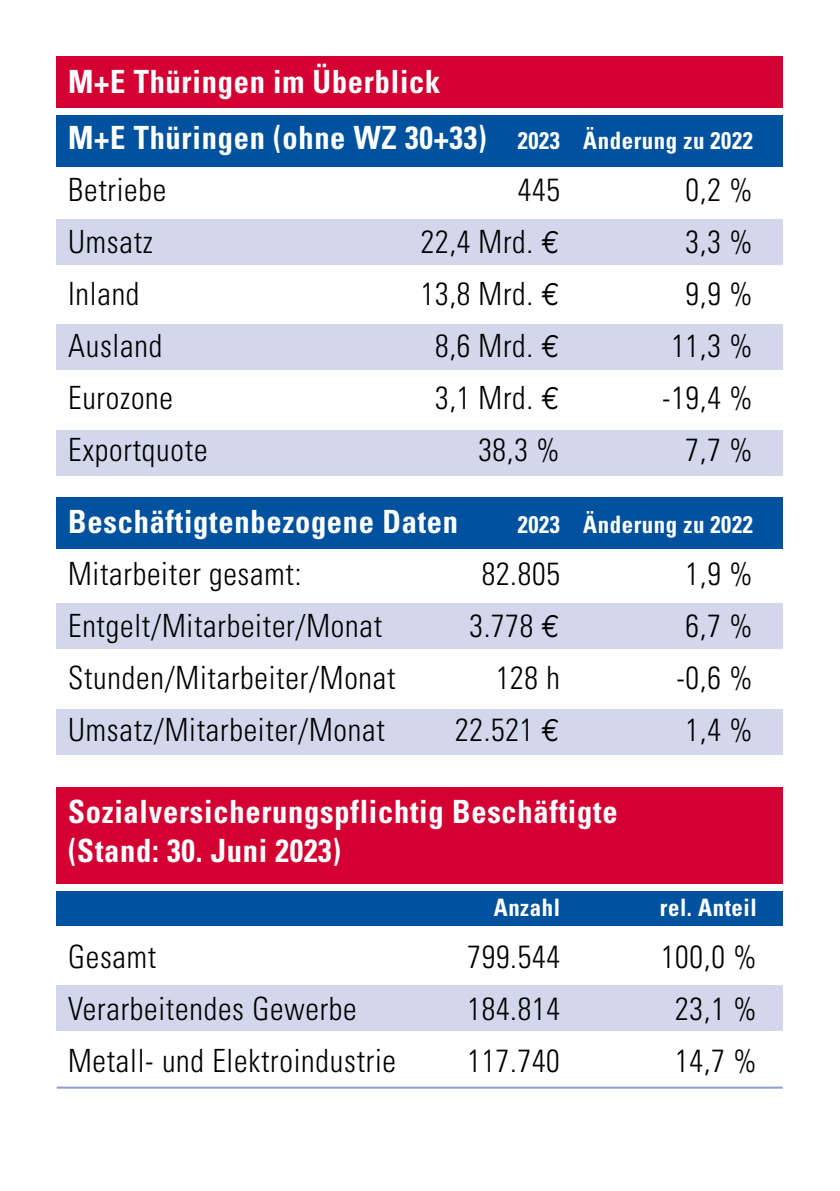
<style>
.page{position:relative;width:840px;height:1191px;background:#fff}
.page>*{position:absolute;margin:0;border:0;box-sizing:border-box;transform-origin:0 0}
.t1{font:300 condensed 32px "Univers";letter-spacing:.025em;color:#000;scale:.95 1}
.t2{font:700 condensed 32px/56px "Univers";letter-spacing:.025em;color:#fff;scale:.95 1}
.t3{font:700 condensed 24px "Univers";letter-spacing:.025em;color:#fff;scale:.95 1}
.s1{font-size:24px}
.s2{font-family:"Euro Mono";font-weight:400;font-stretch:normal}
</style>
<div class="page">
<div style="left:57px;top:498px;width:725px;height:51px;background:#00519e"></div>
<div style="left:57px;top:116px;width:725px;height:51px;background:#00519e"></div>
<div style="left:57px;top:219px;width:725px;height:45px;background:#d3d7eb"></div>
<div style="left:57px;top:324px;width:725px;height:46px;background:#d3d7eb"></div>
<div style="left:57px;top:430px;width:725px;height:45px;background:#d3d7eb"></div>
<div style="left:57px;top:603px;width:725px;height:46px;background:#d3d7eb"></div>
<div style="left:57px;top:709px;width:725px;height:45px;background:#d3d7eb"></div>
<div style="left:57px;top:57px;width:725px;height:51px;background:#d40032"></div>
<div style="left:57px;top:891px;width:725px;height:34px;background:#00519e"></div>
<div style="left:57px;top:787px;width:725px;height:96px;background:#d40032"></div>
<div style="left:57px;top:985px;width:725px;height:46px;background:#d3d7eb"></div>
<hr style="left:57px;top:1086px;width:725px;height:2px;background:#8d9fcd">
<p class="t2" style="left:68px;top:53px;width:722px">M+E Thüringen im Überblick<br>M+E Thüringen (ohne WZ 30+33) <span class="s1">2023 Änderung zu 2022</span></p>
<p class="t1" style="left:68px;top:170px;width:105px">Betriebe</p>
<p class="t1" style="left:517px;top:170px;width:46px">445</p>
<p class="t1" style="left:685px;top:170px;width:72px">0,2 %</p>
<p class="t1" style="left:68px;top:222px;width:91px">Umsatz</p>
<p class="t1" style="left:420px;top:222px;width:148px">22,4 Mrd. <span class="s2">E</span></p>
<p class="t1" style="left:685px;top:222px;width:72px">3,3 %</p>
<p class="t1" style="left:68px;top:274px;width:77px">Inland</p>
<p class="t1" style="left:420px;top:274px;width:148px">13,8 Mrd. <span class="s2">E</span></p>
<p class="t1" style="left:685px;top:274px;width:72px">9,9 %</p>
<p class="t1" style="left:68px;top:326px;width:100px">Ausland</p>
<p class="t1" style="left:435px;top:326px;width:133px">8,6 Mrd. <span class="s2">E</span></p>
<p class="t1" style="left:671px;top:326px;width:87px">11,3 %</p>
<p class="t1" style="left:68px;top:378px;width:112px">Eurozone</p>
<p class="t1" style="left:435px;top:378px;width:133px">3,1 Mrd. <span class="s2">E</span></p>
<p class="t1" style="left:661px;top:378px;width:97px">-19,4 %</p>
<p class="t1" style="left:68px;top:430px;width:148px">Exportquote</p>
<p class="t1" style="left:478px;top:430px;width:87px">38,3 %</p>
<p class="t1" style="left:685px;top:430px;width:72px">7,7 %</p>
<p class="t2" style="left:68px;top:493px;width:412px">Beschäftigtenbezogene Daten</p>
<p class="t3" style="left:517px;top:510px;width:249px">2023 Änderung zu 2022</p>
<p class="t1" style="left:68px;top:554px;width:247px">Mitarbeiter gesamt:</p>
<p class="t1" style="left:481px;top:554px;width:84px">82.805</p>
<p class="t1" style="left:685px;top:554px;width:72px">1,9 %</p>
<p class="t1" style="left:68px;top:606px;width:332px">Entgelt/Mitarbeiter/Monat</p>
<p class="t1" style="left:469px;top:606px;width:97px">3.778 <span class="s2">E</span></p>
<p class="t1" style="left:685px;top:606px;width:72px">6,7 %</p>
<p class="t1" style="left:68px;top:658px;width:346px">Stunden/Mitarbeiter/Monat</p>
<p class="t1" style="left:495px;top:658px;width:69px">128 h</p>
<p class="t1" style="left:676px;top:658px;width:82px">-0,6 %</p>
<p class="t1" style="left:68px;top:710px;width:334px">Umsatz/Mitarbeiter/Monat</p>
<p class="t1" style="left:455px;top:710px;width:112px">22.521 <span class="s2">E</span></p>
<p class="t1" style="left:685px;top:710px;width:72px">1,4 %</p>
<p class="t2" style="left:68px;top:792px;width:579px;line-height:38.4px">Sozialversicherungspflichtig Beschäftigte (Stand: 30. Juni 2023)</p>
<p class="t3" style="left:493px;top:892px;width:71px">Anzahl</p>
<p class="t3" style="left:659px;top:892px;width:104px">rel. Anteil</p>
<p class="t1" style="left:68px;top:937px;width:94px">Gesamt</p>
<p class="t1" style="left:467px;top:937px;width:99px">799.544</p>
<p class="t1" style="left:660px;top:937px;width:102px">100,0 %</p>
<p class="t1" style="left:68px;top:989px;width:305px">Verarbeitendes Gewerbe</p>
<p class="t1" style="left:467px;top:989px;width:99px">184.814</p>
<p class="t1" style="left:675px;top:989px;width:87px">23,1 %</p>
<p class="t1" style="left:68px;top:1041px;width:346px">Metall- und Elektroindustrie</p>
<p class="t1" style="left:467px;top:1041px;width:99px">117.740</p>
<p class="t1" style="left:675px;top:1041px;width:87px">14,7 %</p>
</div>
